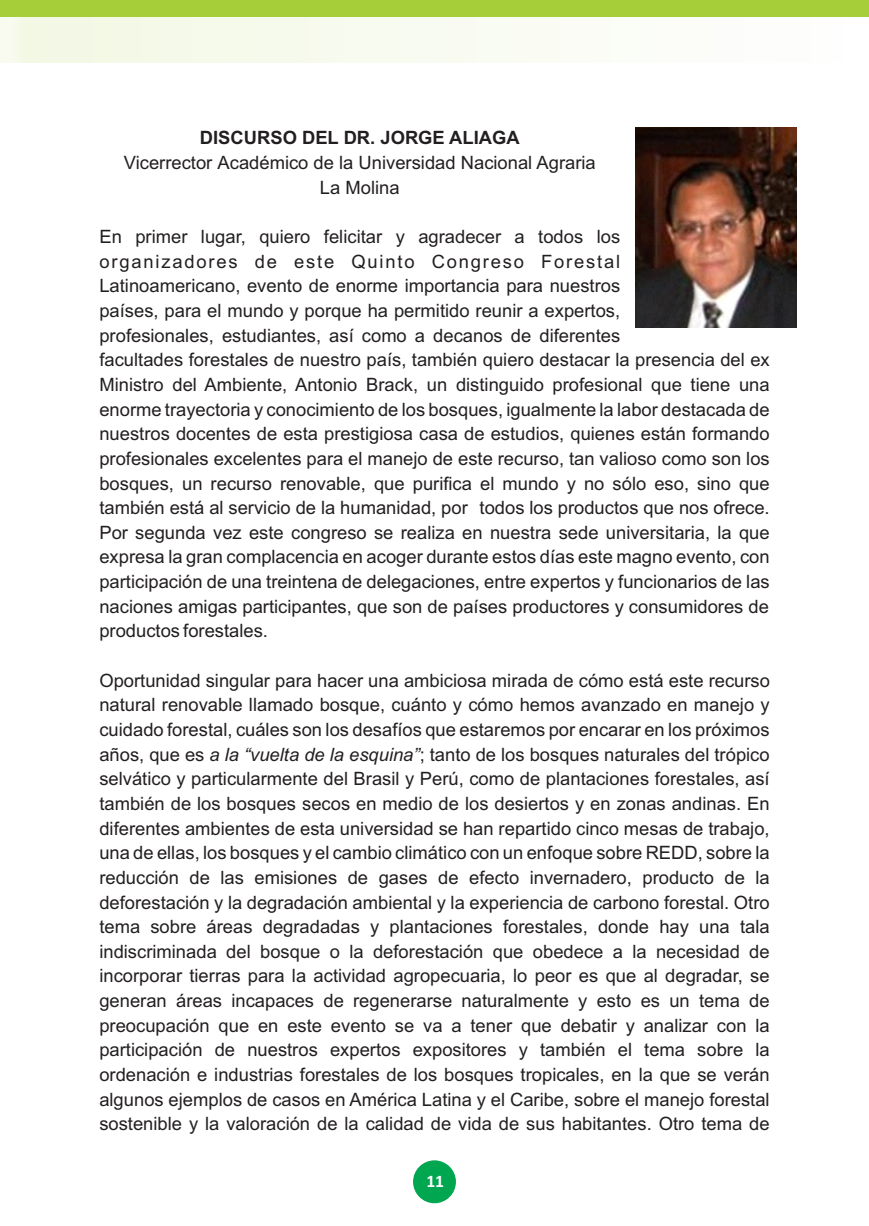
<style>
.page{position:relative;width:869px;height:1226px;background:#fff}
.page>*{position:absolute;margin:0;border:0;box-sizing:border-box;transform-origin:0 0}
.t1{font:18.38px/24.7px "Arial";color:#231f20;text-align:center}
.t2{font:700 18.38px "Arial";color:#231f20}
.t3{font:700 17.5px "Calibri";color:#fff}
.s1{font-style:italic}
</style>
<div class="page">
<img style="left:635px;top:127px;width:160px;height:200px">
<div style="left:413px;top:1160px;width:42px;height:43px;background:#00a650;border-radius:50%"></div>
<img style="left:0;top:0;width:868px;height:63px">
<p class="t2" style="left:200px;top:131px;width:321px">DISCURSO DEL DR. JORGE ALIAGA</p>
<p class="t1" style="left:124px;top:152px;width:473px">Vicerrector Académico de la Universidad Nacional Agraria<br>La Molina</p>
<p class="t1" style="left:99px;top:226px;width:671px;text-align:left">En primer lugar, quiero felicitar y agradecer a todos los<br>organizadores de este Quinto Congreso Forestal<br>Latinoamericano, evento de enorme importancia para nuestros<br>países, para el mundo y porque ha permitido reunir a expertos,<br>profesionales, estudiantes, así como a decanos de diferentes<br>facultades forestales de nuestro país, también quiero destacar la presencia del ex Ministro del Ambiente, Antonio Brack, un distinguido profesional que tiene una enorme trayectoria y conocimiento de los bosques, igualmente la labor destacada de nuestros docentes de esta prestigiosa casa de estudios, quienes están formando profesionales excelentes para el manejo de este recurso, tan valioso como son los bosques, un recurso renovable, que purifica el mundo y no sólo eso, sino que también está al servicio de la humanidad, por todos los productos que nos ofrece.<br>Por segunda vez este congreso se realiza en nuestra sede universitaria, la que expresa la gran complacencia en acoger durante estos días este magno evento, con participación de una treintena de delegaciones, entre expertos y funcionarios de las naciones amigas participantes, que son de países productores y consumidores de productos forestales.</p>
<p class="t1" style="left:99px;top:669px;width:672px;text-align:justify">Oportunidad singular para hacer una ambiciosa mirada de cómo está este recurso natural renovable llamado bosque, cuánto y cómo hemos avanzado en manejo y cuidado forestal, cuáles son los desafíos que estaremos por encarar en los próximos años, que es <span class="s1">a la “vuelta de la esquina”</span>; tanto de los bosques naturales del trópico selvático y particularmente del Brasil y Perú, como de plantaciones forestales, así también de los bosques secos en medio de los desiertos y en zonas andinas. En diferentes ambientes de esta universidad se han repartido cinco mesas de trabajo, una de ellas, los bosques y el cambio climático con un enfoque sobre REDD, sobre la reducción de las emisiones de gases de efecto invernadero, producto de la deforestación y la degradación ambiental y la experiencia de carbono forestal. Otro tema sobre áreas degradadas y plantaciones forestales, donde hay una tala indiscriminada del bosque o la deforestación que obedece a la necesidad de incorporar tierras para la actividad agropecuaria, lo peor es que al degradar, se generan áreas incapaces de regenerarse naturalmente y esto es un tema de preocupación que en este evento se va a tener que debatir y analizar con la participación de nuestros expertos expositores y también el tema sobre la ordenación e industrias forestales de los bosques tropicales, en la que se verán algunos ejemplos de casos en América Latina y el Caribe, sobre el manejo forestal sostenible y la valoración de la calidad de vida de sus habitantes. Otro tema de</p>
<p class="t3" style="left:426px;top:1173px;width:19px">11</p>
</div>
